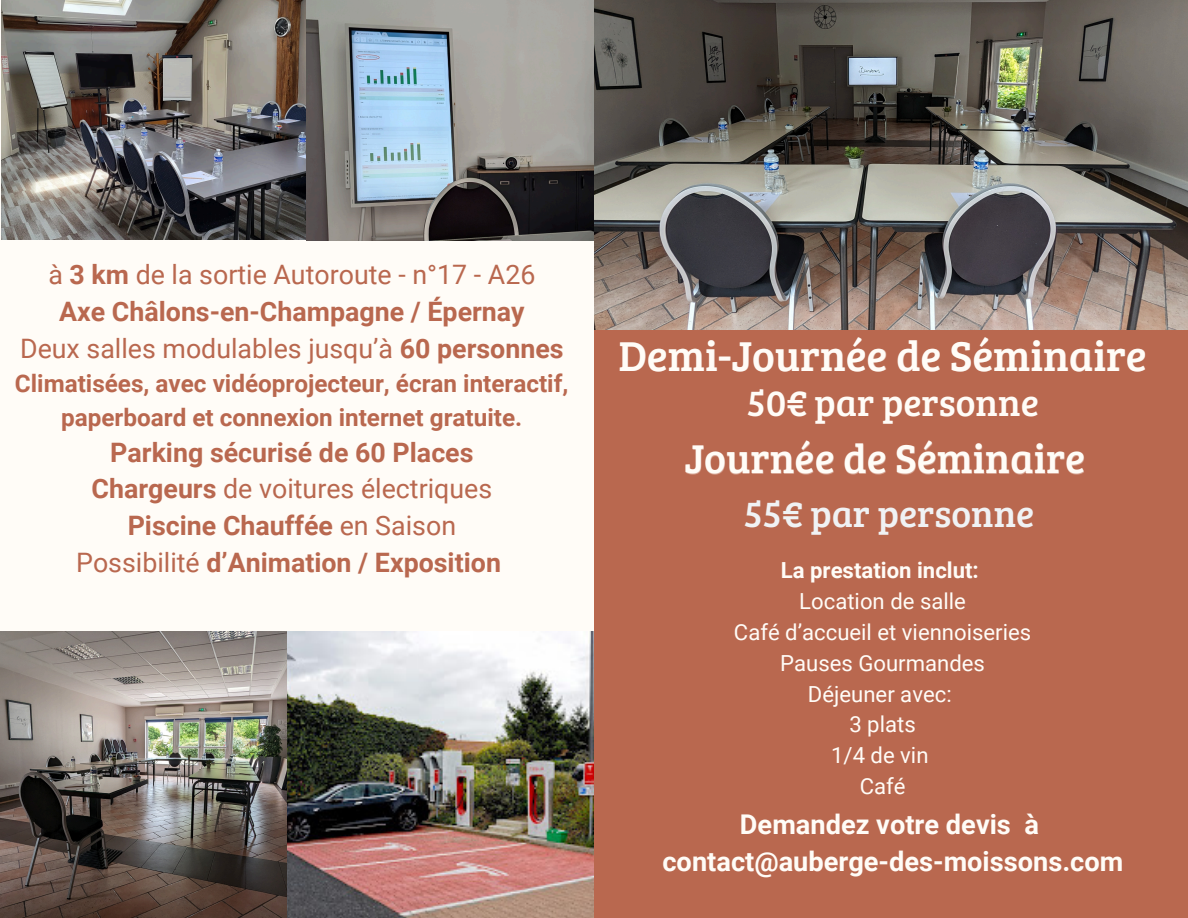
<style>
.page{position:relative;width:1188px;height:918px;background:#fffcf7}
.page>*{position:absolute;margin:0;border:0;box-sizing:border-box;transform-origin:0 0}
.t1{font:43.05px "Bree Serif";color:#fffcf7}
.t2{font:41.55px "Bree Serif";color:#fffcf7}
.t3{font:37.5px "Bree Serif";color:#fffcf7}
.t4{font:37.5px "Bree Serif";color:#f0f2f4}
.t5{font:700 27.15px/37px "Roboto";color:#fffcf7;text-align:center}
.t6{font:700 26.85px "Roboto";color:#b9684f}
.t7{font:26.85px "Roboto";color:#b9684f}
.t8{font:700 24.3px/33.8px "Roboto";color:#b9684f;text-align:center}
.t9{font:22.2px "Roboto";color:#fffcf7}
.t10{font:700 22.2px "Roboto";color:#fffcf7}
.s1{font-weight:700}
.s2{font-weight:400}
</style>
<div class="page">
<div style="left:594px;top:329px;width:594px;height:589px;background:#b9684f"></div>
<img style="left:594px;top:0;width:594px;height:329px">
<img style="left:0;top:631px;width:288px;height:287px">
<img style="left:2px;top:0;width:592px;height:241px">
<img style="left:288px;top:631px;width:306px;height:287px">
<p class="t7" style="left:48px;top:259px;width:489px">à <span class="s1">3 km</span> de la sortie Autoroute - n°17 - A26</p>
<p class="t6" style="left:59px;top:296px;width:467px">Axe Châlons-en-Champagne / Épernay</p>
<p class="t7" style="left:20px;top:333px;width:545px">Deux salles modulables jusqu’à <span class="s1">60 personnes</span></p>
<p class="t8" style="left:15px;top:367px;width:555px">Climatisées, avec vidéoprojecteur, écran interactif, paperboard et connexion internet gratuite.</p>
<p class="t6" style="left:110px;top:437px;width:365px">Parking sécurisé de 60 Places</p>
<p class="t7" style="left:92px;top:474px;width:402px"><span class="s1">Chargeurs</span> de voitures électriques</p>
<p class="t6" style="left:128px;top:510px;width:330px">Piscine Chauffée <span class="s2">en Saison</span></p>
<p class="t6" style="left:76px;top:547px;width:426px"><span class="s2">Possibilité</span> d’Animation / Exposition</p>
<p class="t1" style="left:618px;top:325px;width:530px">Demi-Journée de Séminaire</p>
<p class="t3" style="left:747px;top:375px;width:293px">50€ par personne</p>
<p class="t2" style="left:684px;top:429px;width:402px">Journée de Séminaire</p>
<p class="t4" style="left:744px;top:487px;width:292px">55€ par personne</p>
<p class="t10" style="left:781px;top:557px;width:200px">La prestation inclut:</p>
<p class="t9" style="left:799px;top:588px;width:168px">Location de salle</p>
<p class="t9" style="left:734px;top:619px;width:299px">Café d’accueil et viennoiseries</p>
<p class="t9" style="left:780px;top:650px;width:206px">Pauses Gourmandes</p>
<h1 class="t9" style="left:808px;top:681px;width:145px">Déjeuner avec:</h1>
<h2 class="t9" style="left:849px;top:712px;width:68px">3 plats</h2>
<h1 class="t9" style="left:831px;top:743px;width:99px">1/4 de vin</h1>
<h2 class="t9" style="left:860px;top:774px;width:47px">Café</h2>
<h3 class="t5" style="left:662px;top:806px;width:462px">Demandez votre devis à contact@auberge-des-moissons.com</h3>
</div>
